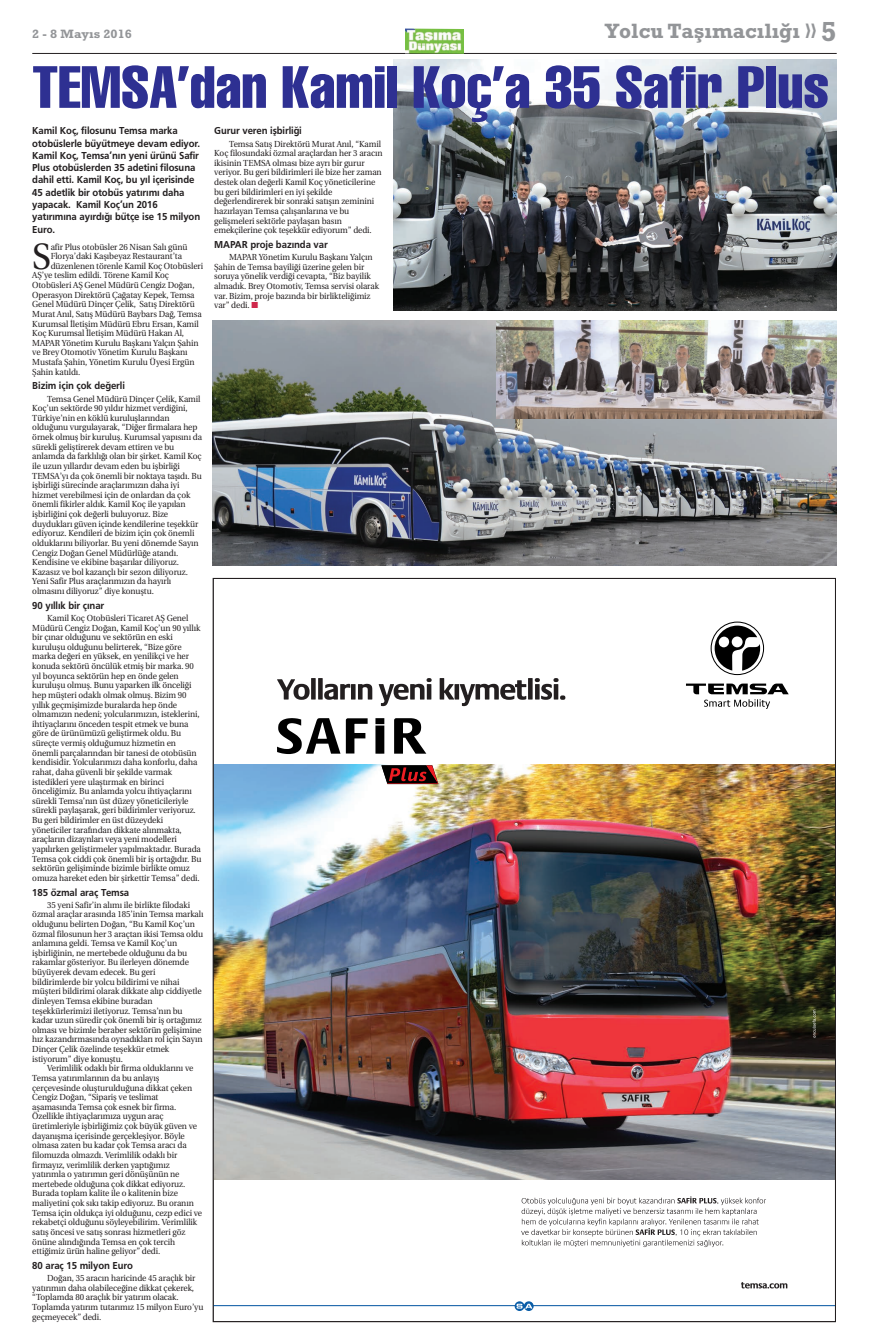
<style>
.page{position:relative;width:869px;height:1342px;background:#fff}
.page>*{position:absolute;margin:0;border:0;box-sizing:border-box;transform-origin:0 0}
.t1{font:58.54px "Helvetica Compress Tr";color:#2e3092;scale:1.04 1}
.t2{font:36.57px "Utopia Medium Tr";color:#231f20;scale:.95 1}
.t3{font:21px "Rockwell Bold Tr";color:#939598}
.t4{font:12.25px "Rockwell Bold Tr";color:#939598;scale:1.05 1}
.t5{font:10.5px/12.2px "Frugal Bold Tr";letter-spacing:-.01em;color:#231f20;scale:.95 1}
.t6{font:8.75px/9.6px "Utopia Medium Tr";letter-spacing:-.01em;color:#231f20;scale:.95 1}
.s1{font-size:28px}
.s2{color:#cf274b}
</style>
<div class="page">
<img style="left:212px;top:321px;width:624px;height:245px">
<hr style="left:32px;top:53px;width:804px;height:1px;background:#231f20">
<img style="left:405px;top:29px;width:58px;height:25px">
<img style="left:214px;top:621px;width:619px;height:688px">
<svg style="left:740px;top:1282px;width:47px;height:6px"></svg>
<svg style="left:812px;top:1010px;width:3px;height:27px"></svg>
<hr style="left:213px;top:1305px;width:621px;height:1px;background:#0153a0">
<svg style="left:514px;top:1301px;width:19px;height:10px"></svg>
<svg style="left:277px;top:678px;width:288px;height:28px"></svg>
<svg style="left:394px;top:718px;width:32px;height:36px"></svg>
<svg style="left:277px;top:718px;width:63px;height:36px"></svg>
<svg style="left:346px;top:718px;width:21px;height:35px"></svg>
<svg style="left:375px;top:718px;width:9px;height:36px"></svg>
<svg style="left:381px;top:765px;width:57px;height:19px"></svg>
<svg style="left:710px;top:622px;width:53px;height:53px"></svg>
<svg style="left:685px;top:684px;width:103px;height:24px"></svg>
<svg style="left:521px;top:1196px;width:244px;height:51px"></svg>
<img style="left:393px;top:60px;width:443px;height:250px">
<img style="left:496px;top:321px;width:340px;height:97px">
<h3 class="t4" style="left:32px;top:30px;width:96px">2 - 8 Mayıs 2016</h3>
<h3 class="t3" style="left:604px;top:24px;width:233px">Yolcu Taşımacılığı ❭❭ <span class="s1">5</span></h3>
<h1 class="t1" style="left:32px;top:66px;width:767px">TEMSA’dan Kamil Koç’a 35 Safir Plus</h1>
<p class="t5" style="left:32px;top:126px;width:178px">Kamil Koç, filosunu Temsa marka otobüslerle büyütmeye devam ediyor.<br>Kamil Koç, Temsa’nın yeni ürünü Safir<br>Plus otobüslerden 35 adetini filosuna dahil etti. Kamil Koç, bu yıl içerisinde<br>45 adetlik bir otobüs yatırımı daha yapacak. Kamil Koç’un 2016 yatırımına ayırdığı bütçe ise 15 milyon<br>Euro.</p>
<h2 class="t2" style="left:32px;top:243px;width:21px">S</h2>
<p class="t6" style="left:51px;top:243px;width:145px">afir Plus otobüsler 26 Nisan Salı günü</p>
<p class="t6" style="left:51px;top:252px;width:140px">Florya’daki Kaşıbeyaz Restaurant’ta</p>
<p class="t6" style="left:51px;top:262px;width:162px">düzenlenen törenle Kamil Koç Otobüsleri</p>
<p class="t6" style="left:32px;top:272px;width:145px">AŞ’ye teslim edildi. Törene Kamil Koç</p>
<p class="t6" style="left:32px;top:281px;width:172px">Otobüsleri AŞ Genel Müdürü Cengiz Doğan,</p>
<p class="t6" style="left:32px;top:291px;width:172px">Operasyon Direktörü Çağatay Kepek, Temsa</p>
<p class="t6" style="left:32px;top:300px;width:172px">Genel Müdürü Dinçer Çelik, Satış Direktörü</p>
<p class="t6" style="left:32px;top:310px;width:180px">Murat Anıl, Satış Müdürü Baybars Dağ, Temsa</p>
<p class="t6" style="left:32px;top:320px;width:177px">Kurumsal İletişim Müdürü Ebru Ersan, Kamil</p>
<p class="t6" style="left:32px;top:329px;width:161px">Koç Kurumsal İletişim Müdürü Hakan Al,</p>
<p class="t6" style="left:32px;top:339px;width:176px">MAPAR Yönetim Kurulu Başkanı Yalçın Şahin</p>
<p class="t6" style="left:32px;top:349px;width:165px">ve Brey Otomotiv Yönetim Kurulu Başkanı</p>
<p class="t6" style="left:32px;top:358px;width:172px">Mustafa Şahin, Yönetim Kurulu Üyesi Ergün</p>
<p class="t6" style="left:32px;top:368px;width:52px">Şahin katıldı.</p>
<p class="t5" style="left:32px;top:381px;width:99px">Bizim için çok değerli</p>
<p class="t6" style="left:32px;top:395px;width:180px;text-indent:15px">Temsa Genel Müdürü Dinçer Çelik, Kamil Koç’un sektörde 90 yıldır hizmet verdiğini, Türkiye’nin en köklü kuruluşlarından olduğunu vurgulayarak, “Diğer firmalara hep örnek olmuş bir kuruluş. Kurumsal yapısını da sürekli geliştirerek devam ettiren ve bu anlamda da farklılığı olan bir şirket. Kamil Koç ile uzun yıllardır devam eden bu işbirliği TEMSA’yı da çok önemli bir noktaya taşıdı. Bu işbirliği sürecinde araçlarımızın daha iyi hizmet verebilmesi için de onlardan da çok önemli fikirler aldık. Kamil Koç ile yapılan işbirliğini çok değerli buluyoruz. Bize duydukları güven içinde kendilerine teşekkür ediyoruz. Kendileri de bizim için çok önemli olduklarını biliyorlar. Bu yeni dönemde Sayın Cengiz Doğan Genel Müdürlüğe atandı.<br>Kendisine ve ekibine başarılar diliyoruz.<br>Kazasız ve bol kazançlı bir sezon diliyoruz.<br>Yeni Safir Plus araçlarımızın da hayırlı olmasını diliyoruz” diye konuştu.</p>
<p class="t5" style="left:32px;top:600px;width:77px">90 yıllık bir çınar</p>
<p class="t6" style="left:32px;top:614px;width:179px;text-indent:15px">Kamil Koç Otobüsleri Ticaret AŞ Genel Müdürü Cengiz Doğan, Kamil Koç’un 90 yıllık bir çınar olduğunu ve sektörün en eski kuruluşu olduğunu belirterek, “Bize göre marka değeri en yüksek, en yenilikçi ve her konuda sektörü öncülük etmiş bir marka. 90 yıl boyunca sektörün hep en önde gelen kuruluşu olmuş. Bunu yaparken ilk önceliği hep müşteri odaklı olmak olmuş. Bizim 90 yıllık geçmişimizde buralarda hep önde olmamızın nedeni; yolcularımızın, isteklerini, ihtiyaçlarını önceden tespit etmek ve buna göre de ürünümüzü geliştirmek oldu. Bu süreçte vermiş olduğumuz hizmetin en önemli parçalarından bir tanesi de otobüsün kendisidir. Yolcularımızı daha konforlu, daha rahat, daha güvenli bir şekilde varmak istedikleri yere ulaştırmak en birinci önceliğimiz. Bu anlamda yolcu ihtiyaçlarını sürekli Temsa’nın üst düzey yöneticileriyle sürekli paylaşarak, geri bildirimler veriyoruz.<br>Bu geri bildirimler en üst düzeydeki yöneticiler tarafından dikkate alınmakta, araçların dizaynları veya yeni modelleri yapılırken geliştirmeler yapılmaktadır. Burada Temsa çok ciddi çok önemli bir iş ortağıdır. Bu sektörün gelişiminde bizimle birlikte omuz omuza hareket eden bir şirkettir Temsa” dedi.</p>
<p class="t5" style="left:32px;top:887px;width:104px">185 özmal araç Temsa</p>
<p class="t6" style="left:32px;top:901px;width:182px;text-indent:15px">35 yeni Safir’in alımı ile birlikte filodaki özmal araçlar arasında 185’inin Temsa markalı olduğunu belirten Doğan, “Bu Kamil Koç’un özmal filosunun her 3 araçtan ikisi Temsa oldu anlamına geldi. Temsa ve Kamil Koç’un işbirliğinin, ne mertebede olduğunu da bu rakamlar gösteriyor. Bu ilerleyen dönemde büyüyerek devam edecek. Bu geri bildirimlerde bir yolcu bildirimi ve nihai müşteri bildirimi olarak dikkate alıp ciddiyetle dinleyen Temsa ekibine buradan teşekkürlerimizi iletiyoruz. Temsa’nın bu kadar uzun süredir çok önemli bir iş ortağımız olması ve bizimle beraber sektörün gelişimine hız kazandırmasında oynadıkları rol için Sayın Dinçer Çelik özelinde teşekkür etmek istiyorum” diye konuştu.</p>
<p class="t6" style="left:32px;top:1064px;width:180px;text-indent:15px">Verimlilik odaklı bir firma olduklarını ve Temsa yatırımlarının da bu anlayış çerçevesinde oluşturulduğuna dikkat çeken Cengiz Doğan, “Sipariş ve teslimat aşamasında Temsa çok esnek bir firma.<br>Özellikle ihtiyaçlarımıza uygun araç üretimleriyle işbirliğimiz çok büyük güven ve dayanışma içerisinde gerçekleşiyor. Böyle olmasa zaten bu kadar çok Temsa aracı da filomuzda olmazdı. Verimlilik odaklı bir firmayız, verimlilik derken yaptığımız yatırımla o yatırımın geri dönüşünün ne mertebede olduğuna çok dikkat ediyoruz.<br>Burada toplam kalite ile o kalitenin bize maliyetini çok sıkı takip ediyoruz. Bu oranın Temsa için oldukça iyi olduğunu, cezp edici ve rekabetçi olduğunu söyleyebilirim. Verimlilik satış öncesi ve satış sonrası hizmetleri göz önüne alındığında Temsa en çok tercih ettiğimiz ürün haline geliyor” dedi.</p>
<p class="t5" style="left:32px;top:1260px;width:107px">80 araç 15 milyon Euro</p>
<p class="t6" style="left:32px;top:1274px;width:181px;text-indent:15px">Doğan, 35 aracın haricinde 45 araçlık bir yatırımın daha olabileceğine dikkat çekerek, “Toplamda 80 araçlık bir yatırım olacak.<br>Toplamda yatırım tutarımız 15 milyon Euro’yu geçmeyecek” dedi.</p>
<p class="t5" style="left:214px;top:126px;width:93px">Gurur veren işbirliği</p>
<p class="t6" style="left:214px;top:140px;width:179px;text-indent:15px">Temsa Satış Direktörü Murat Anıl, “Kamil Koç filosundaki özmal araçlardan her 3 aracın ikisinin TEMSA olması bize ayrı bir gurur veriyor. Bu geri bildirimleri ile bize her zaman destek olan değerli Kamil Koç yöneticilerine bu geri bildirimleri en iyi şekilde değerlendirerek bir sonraki satışın zeminini hazırlayan Temsa çalışanlarına ve bu gelişmeleri sektörle paylaşan basın emekçilerine çok teşekkür ediyorum” dedi.</p>
<p class="t5" style="left:214px;top:239px;width:121px">MAPAR proje bazında var</p>
<p class="t6" style="left:214px;top:253px;width:175px;text-indent:15px">MAPAR Yönetim Kurulu Başkanı Yalçın Şahin de Temsa bayiliği üzerine gelen bir soruya yönelik verdiği cevapta, “Biz bayilik almadık. Brey Otomotiv, Temsa servisi olarak var. Bizim, proje bazında bir birlikteliğimiz var” dedi. <span class="s2">■</span></p>
</div>
